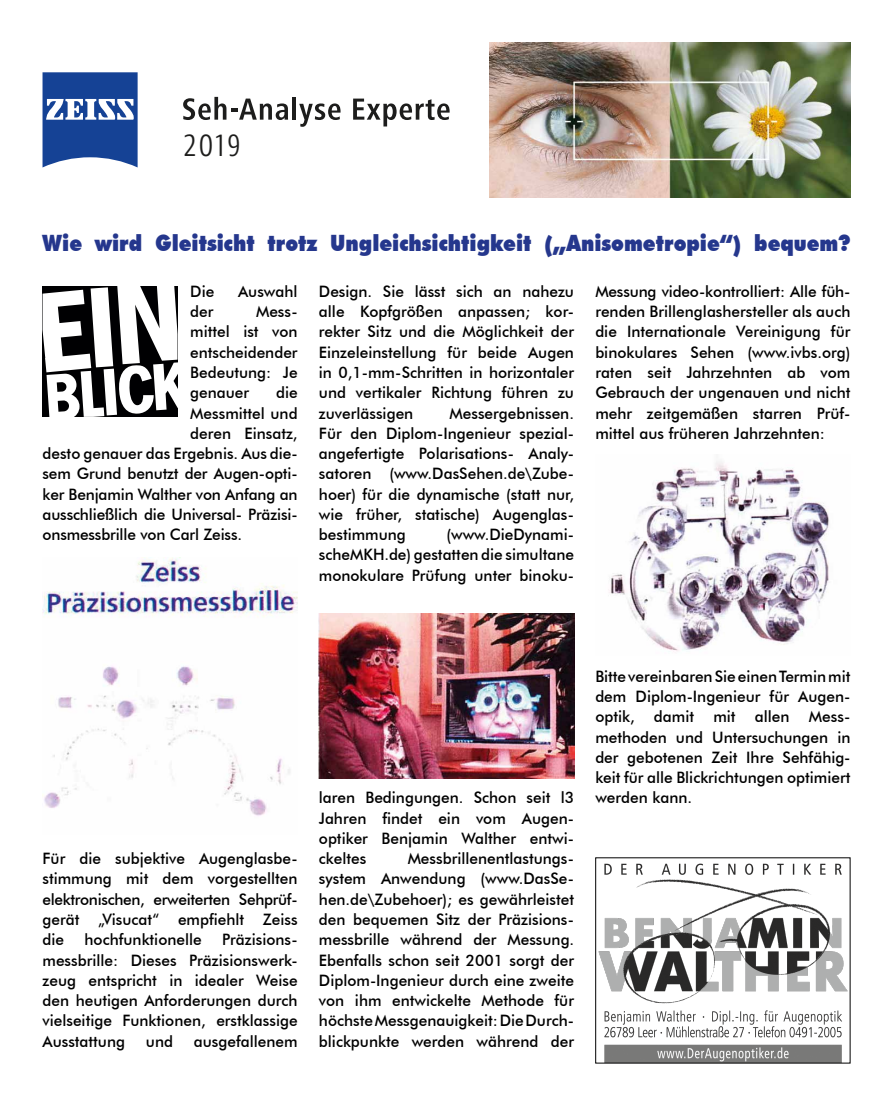
<style>
.page{position:relative;width:893px;height:1106px;background:#fff}
.page>*{position:absolute;margin:0;border:0;box-sizing:border-box;transform-origin:0 0}
.t1{font:300 31.58px "Ingra Cd";color:#1d1d1c}
.t2{font:900 22.5px "Futura BT";color:#25378d;scale:.88 1}
.t3{font:500 15.75px/20.2px "Futura BT";color:#000;text-align:justify}
</style>
<div class="page">
<svg style="left:183px;top:97px;width:105px;height:23px"></svg>
<hr style="left:293px;top:97px;width:3px;height:23px;background:#1d1d1c">
<svg style="left:299px;top:103px;width:42px;height:24px"></svg>
<svg style="left:353px;top:99px;width:97px;height:27px"></svg>
<svg style="left:43px;top:72px;width:95px;height:95px"></svg>
<svg style="left:43px;top:286px;width:135px;height:131px"></svg>
<img style="left:598px;top:863px;width:250px;height:198px">
<img style="left:43px;top:557px;width:255px;height:259px">
<img style="left:319px;top:614px;width:255px;height:165px">
<img style="left:609px;top:462px;width:220px;height:190px">
<img style="left:489px;top:43px;width:361px;height:155px">
<h1 class="t1" style="left:184px;top:126px;width:59px">2019</h1>
<h2 class="t2" style="left:43px;top:229px;width:920px">Wie wird Gleitsicht trotz Ungleichsichtigkeit („Anisometropie“) bequem?</h2>
<p class="t3" style="left:190px;top:281px;width:26px">Die</p>
<p class="t3" style="left:238px;top:281px;width:61px">Auswahl</p>
<p class="t3" style="left:190px;top:301px;width:25px">der</p>
<p class="t3" style="left:595px;top:281px;width:257px">Messung video-kontrolliert: Alle füh&shy;renden Brillenglashersteller als auch die Internationale Vereinigung für binokulares Sehen (www.ivbs.org) raten seit Jahrzehnten ab vom Gebrauch der ungenauen und nicht mehr zeitgemäßen starren Prüf&shy;mittel aus früheren Jahrzehnten:</p>
<p class="t3" style="left:319px;top:281px;width:257px">Design. Sie lässt sich an nahezu alle Kopfgrößen anpassen; kor&shy;rekter Sitz und die Möglichkeit der Einzeleinstellung für beide Augen in 0,1-mm-Schritten in horizontaler und vertikaler Richtung führen zu zuverlässigen</p>
<p class="t3" style="left:190px;top:301px;width:109px;text-indent:66px">Mess&shy;mittel ist von entscheidender Bedeutung: Je genauer</p>
<p class="t3" style="left:276px;top:382px;width:23px">die</p>
<p class="t3" style="left:190px;top:403px;width:109px">Messmittel und</p>
<p class="t3" style="left:190px;top:423px;width:109px">deren Einsatz,</p>
<p class="t3" style="left:43px;top:443px;width:257px">desto genauer das Ergebnis. Aus die-</p>
<p class="t3" style="left:43px;top:463px;width:257px">sem Grund benutzt der Augen-opti-</p>
<p class="t3" style="left:43px;top:484px;width:257px">ker Benjamin Walther von Anfang an</p>
<p class="t3" style="left:43px;top:504px;width:257px">ausschließlich die Universal- Präzisi-</p>
<p class="t3" style="left:43px;top:524px;width:201px">onsmessbrille von Carl Zeiss.</p>
<p class="t3" style="left:319px;top:403px;width:257px;text-indent:131px">Messergebnissen.<br>Für den Diplom-Ingenieur spezial&shy;angefertigte Polarisations- Analy&shy;satoren (www.DasSehen.de\Zube&shy;hoer) für die dynamische (statt nur, wie früher, statische) Augenglas&shy;bestimmung</p>
<p class="t3" style="left:319px;top:524px;width:257px;text-indent:128px">(www.DieDynami&shy;scheMKH.de) gestatten die simultane monokulare Prüfung unter binoku-</p>
<p class="t3" style="left:43px;top:848px;width:257px">Für die subjektive Augenglasbe&shy;stimmung mit dem vorgestellten elektronischen, erweiterten Sehprüf&shy;gerät „Visucat“ empfiehlt Zeiss die</p>
<p class="t3" style="left:85px;top:929px;width:119px">hochfunktionelle</p>
<p class="t3" style="left:43px;top:929px;width:257px;text-indent:180px">Präzisions&shy;messbrille: Dieses Präzisionswerk&shy;zeug entspricht in idealer Weise den heutigen Anforderungen durch vielseitige Funktionen, erstklassige Ausstattung</p>
<p class="t3" style="left:146px;top:1030px;width:29px">und</p>
<p class="t3" style="left:194px;top:1030px;width:105px">ausgefallenem</p>
<p class="t3" style="left:319px;top:787px;width:257px">laren Bedingungen. Schon seit l3<br>Jahren findet ein vom Augen&shy;optiker Benjamin Walther entwi&shy;ckeltes</p>
<p class="t3" style="left:319px;top:848px;width:257px;text-indent:89px">Messbrillenentlastungs&shy;system Anwendung (www.DasSe&shy;hen.de\Zubehoer); es gewährleistet den bequemen Sitz der Präzisions&shy;messbrille während der Messung.<br>Ebenfalls schon seit 2001 sorgt der Diplom-Ingenieur durch eine zweite von ihm entwickelte Methode für höchste Messgenauigkeit: Die Durch&shy;blickpunkte werden während der</p>
<p class="t3" style="left:595px;top:666px;width:257px">Bitte vereinbaren Sie einen Termin mit dem Diplom-Ingenieur für Augen&shy;optik, damit mit allen Mess&shy;methoden und Untersuchungen in der gebotenen Zeit Ihre Sehfähig&shy;keit für alle Blickrichtungen optimiert werden kann.</p>
</div>
